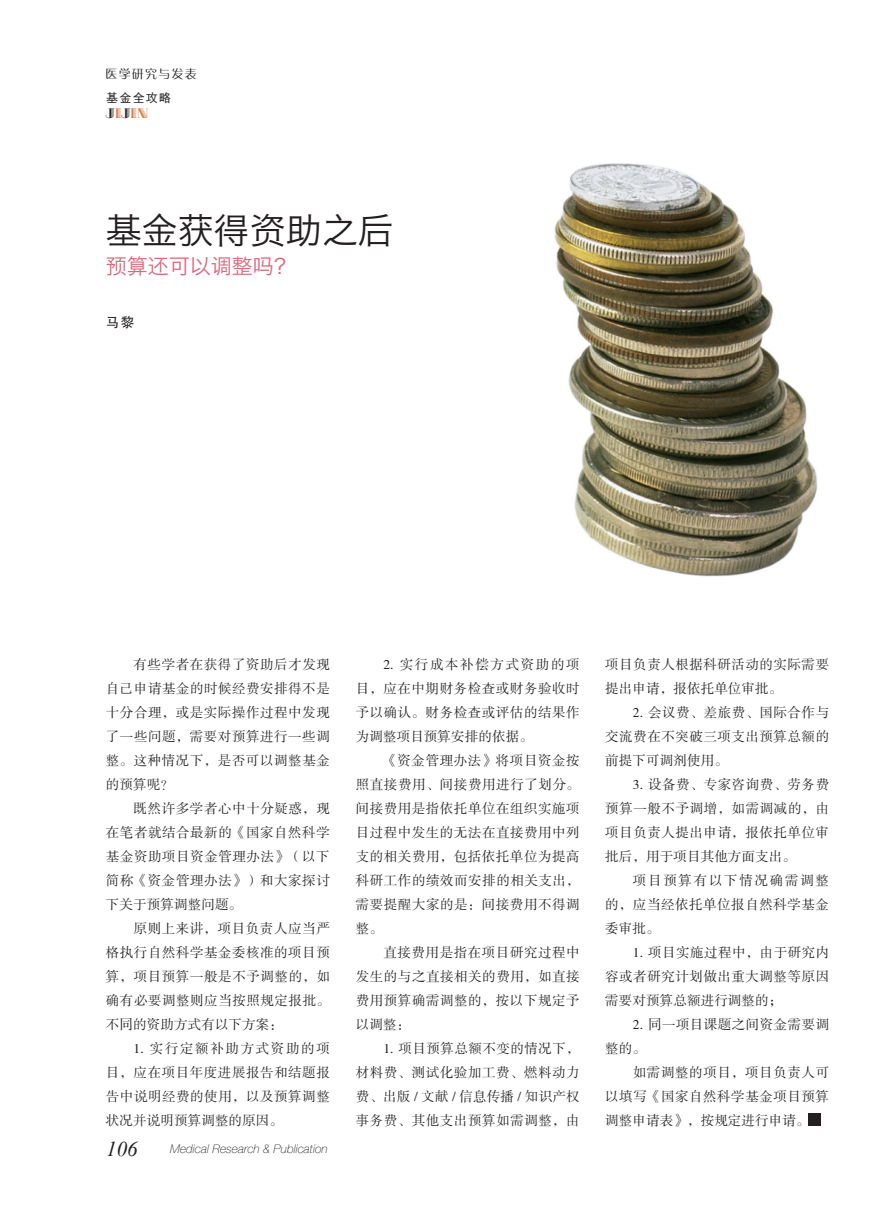
<style>
.page{position:relative;width:893px;height:1212px;background:#fff}
.page>*{position:absolute;margin:0;border:0;box-sizing:border-box;transform-origin:0 0}
.t1{font:36px "Hiragino Sans GB W3";color:#231f20}
.t2{font:21px "Hiragino Sans GB W3";color:#de667b}
.t3{font:italic 21px "Times New Roman";color:#231f20}
.t4{font:13.5px/24px "FZSSJW GB1 0";letter-spacing:.04em;color:#231f20;text-align:justify}
.t5{font:13.5px "ST Heiti";color:#231f20}
.t6{font:italic 100 12px "Helvetica Neue LT";color:#231f20}
.t7{font:12px "FZZQJW GB1 0";letter-spacing:.1em;color:#231f20}
.t8{font:12px "Sim Hei";letter-spacing:.1em;color:#231f20}
.t9{font:12px "Dooijes Deco Deluxe NF";color:#d87a3d}
.s1{color:#231f20}
</style>
<div class="page">
<div style="left:808px;top:1114px;width:12px;height:12px;background:#231f20"></div>
<img style="left:554px;top:163px;width:264px;height:413px">
<p class="t7" style="left:106px;top:68px;width:93px">医学研究与发表</p>
<p class="t8" style="left:106px;top:91px;width:66px">基金全攻略</p>
<p class="t9" style="left:106px;top:106px;width:44px"><span class="s1">j</span>I<span class="s1">J</span>IN</p>
<h1 class="t1" style="left:106px;top:208px;width:289px">基金获得资助之后</h1>
<h2 class="t2" style="left:106px;top:253px;width:190px">预算还可以调整吗？</h2>
<p class="t5" style="left:106px;top:315px;width:30px">马黎</p>
<p class="t4" style="left:106px;top:653px;width:225px;text-indent:28px">有些学者在获得了资助后才发现自己申请基金的时候经费安排得不是十分合理，或是实际操作过程中发现了一些问题，需要对预算进行一些调整。这种情况下，是否可以调整基金的预算呢？</p>
<p class="t4" style="left:106px;top:797px;width:225px;text-indent:28px">既然许多学者心中十分疑惑，现在笔者就结合最新的《国家自然科学基金资助项目资金管理办法》（以下简称《资金管理办法》）和大家探讨下关于预算调整问题。</p>
<p class="t4" style="left:106px;top:917px;width:225px;text-indent:28px">原则上来讲，项目负责人应当严格执行自然科学基金委核准的项目预算，项目预算一般是不予调整的，如确有必要调整则应当按照规定报批。不同的资助方式有以下方案：</p>
<p class="t4" style="left:106px;top:1037px;width:225px;text-indent:28px">1. 实行定额补助方式资助的项目，应在项目年度进展报告和结题报告中说明经费的使用，以及预算调整状况并说明预算调整的原因。</p>
<h2 class="t3" style="left:106px;top:1134px;width:33px">106</h2>
<p class="t6" style="left:170px;top:1142px;width:159px">Medical Research &amp; Publication</p>
<p class="t4" style="left:356px;top:653px;width:225px;text-indent:28px">2. 实行成本补偿方式资助的项目，应在中期财务检查或财务验收时予以确认。财务检查或评估的结果作为调整项目预算安排的依据。</p>
<p class="t4" style="left:356px;top:749px;width:225px;text-indent:28px">《资金管理办法》将项目资金按照直接费用、间接费用进行了划分。间接费用是指依托单位在组织实施项目过程中发生的无法在直接费用中列支的相关费用，包括依托单位为提高科研工作的绩效而安排的相关支出，需要提醒大家的是：间接费用不得调整。</p>
<p class="t4" style="left:356px;top:941px;width:225px;text-indent:28px">直接费用是指在项目研究过程中发生的与之直接相关的费用，如直接费用预算确需调整的，按以下规定予以调整：</p>
<p class="t4" style="left:356px;top:1037px;width:225px;text-indent:28px">1. 项目预算总额不变的情况下，材料费、测试化验加工费、燃料动力费、出版 / 文献 / 信息传播 / 知识产权事务费、其他支出预算如需调整，由</p>
<p class="t4" style="left:605px;top:653px;width:225px">项目负责人根据科研活动的实际需要提出申请，报依托单位审批。</p>
<p class="t4" style="left:605px;top:701px;width:225px;text-indent:28px">2. 会议费、差旅费、国际合作与交流费在不突破三项支出预算总额的前提下可调剂使用。</p>
<p class="t4" style="left:605px;top:773px;width:225px;text-indent:28px">3. 设备费、专家咨询费、劳务费预算一般不予调增，如需调减的，由项目负责人提出申请，报依托单位审批后，用于项目其他方面支出。</p>
<p class="t4" style="left:605px;top:869px;width:225px;text-indent:28px">项目预算有以下情况确需调整的，应当经依托单位报自然科学基金委审批。</p>
<p class="t4" style="left:605px;top:941px;width:225px;text-indent:28px">1. 项目实施过程中，由于研究内容或者研究计划做出重大调整等原因需要对预算总额进行调整的；</p>
<p class="t4" style="left:605px;top:1013px;width:225px;text-indent:28px">2. 同一项目课题之间资金需要调整的。</p>
<p class="t4" style="left:605px;top:1061px;width:225px;text-indent:28px">如需调整的项目，项目负责人可以填写《国家自然科学基金项目预算调整申请表》，按规定进行申请。</p>
</div>
